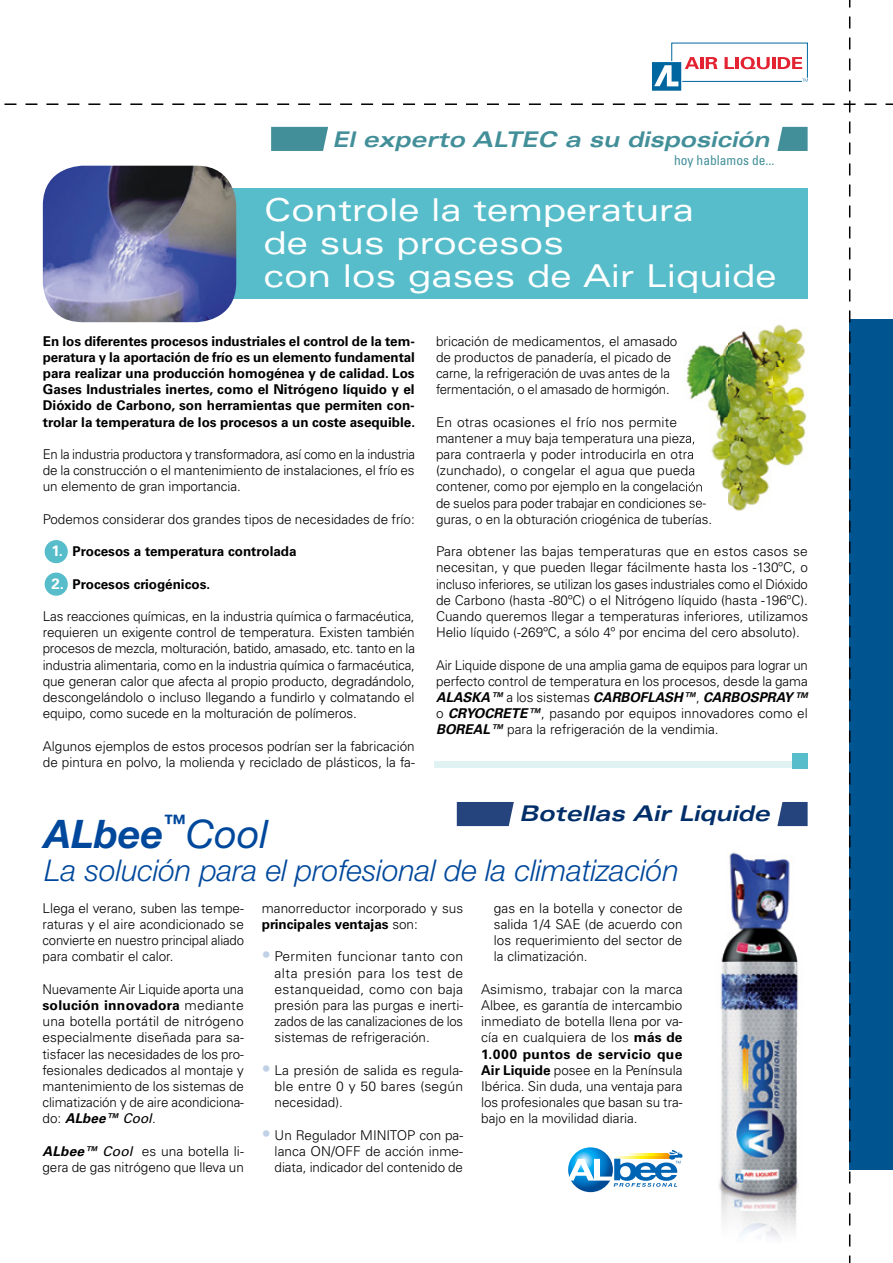
<style>
.page{position:relative;width:893px;height:1263px;background:#fff}
.page>*{position:absolute;margin:0;border:0;box-sizing:border-box;transform-origin:0 0}
.t1{font:italic 700 39.3px "Helvetica Neue LT Std";color:#00489c}
.t2{font:expanded 31.5px/33px "Univers LT Std";color:#fff}
.t3{font:italic 300 30px "Helvetica Neue LT Std";color:#00489c}
.t4{font:italic 700 expanded 21.6px "Univers LT Std";color:#438f99}
.t5{font:italic 700 expanded 21.6px "Univers LT Std";color:#002e69}
.t6{font:300 13.5px/16.2px "Univers LT Std";color:#000;text-align:justify}
.t7{font:700 13.5px/16.2px "Univers LT Std";color:#000;text-align:justify}
.t8{font:condensed 13.5px "Univers LT Std";color:#438f99}
.s1{font-size:15px;color:#fff}
.s2{font-weight:700;font-style:italic}
.s3{font-weight:400}
.s4{font-weight:700}
.s5{font-weight:400;font-style:italic}
.s6{font-size:18px;color:#c0d1e6}
</style>
<div class="page">
<div style="left:434px;top:761px;width:374px;height:7px;background:#e1f2f3"></div>
<div style="left:69px;top:188px;width:739px;height:111px;background:#58bdca"></div>
<div style="left:45px;top:572px;width:23px;height:24px;background:#58bdca;border-radius:50%"></div>
<div style="left:45px;top:540px;width:23px;height:23px;background:#58bdca;border-radius:50%"></div>
<div style="left:793px;top:753px;width:15px;height:15px;background:#58bdca"></div>
<svg style="left:568px;top:1147px;width:45px;height:45px"></svg>
<svg style="left:568px;top:1150px;width:114px;height:37px"></svg>
<div style="left:849px;top:319px;width:44px;height:850px;background:#005590"></div>
<svg style="left:849px;top:1234px;width:1px;height:12px"></svg>
<svg style="left:849px;top:1213px;width:1px;height:12px"></svg>
<svg style="left:849px;top:1192px;width:1px;height:12px"></svg>
<svg style="left:849px;top:1171px;width:1px;height:12px"></svg>
<svg style="left:849px;top:1150px;width:1px;height:12px"></svg>
<svg style="left:849px;top:1129px;width:1px;height:12px"></svg>
<svg style="left:849px;top:1108px;width:1px;height:12px"></svg>
<svg style="left:849px;top:1087px;width:1px;height:12px"></svg>
<svg style="left:849px;top:1066px;width:1px;height:12px"></svg>
<svg style="left:849px;top:1045px;width:1px;height:12px"></svg>
<svg style="left:849px;top:1024px;width:1px;height:12px"></svg>
<svg style="left:849px;top:1003px;width:1px;height:12px"></svg>
<svg style="left:849px;top:982px;width:1px;height:12px"></svg>
<svg style="left:849px;top:961px;width:1px;height:12px"></svg>
<svg style="left:849px;top:940px;width:1px;height:12px"></svg>
<svg style="left:849px;top:919px;width:1px;height:12px"></svg>
<svg style="left:849px;top:898px;width:1px;height:12px"></svg>
<svg style="left:849px;top:877px;width:1px;height:12px"></svg>
<svg style="left:849px;top:856px;width:1px;height:12px"></svg>
<svg style="left:849px;top:835px;width:1px;height:12px"></svg>
<svg style="left:849px;top:814px;width:1px;height:12px"></svg>
<svg style="left:849px;top:793px;width:1px;height:12px"></svg>
<svg style="left:849px;top:772px;width:1px;height:12px"></svg>
<svg style="left:849px;top:751px;width:1px;height:12px"></svg>
<svg style="left:849px;top:730px;width:1px;height:12px"></svg>
<svg style="left:849px;top:709px;width:1px;height:12px"></svg>
<svg style="left:849px;top:688px;width:1px;height:12px"></svg>
<svg style="left:849px;top:667px;width:1px;height:12px"></svg>
<svg style="left:849px;top:646px;width:1px;height:12px"></svg>
<svg style="left:849px;top:625px;width:1px;height:12px"></svg>
<svg style="left:849px;top:604px;width:1px;height:12px"></svg>
<svg style="left:849px;top:583px;width:1px;height:12px"></svg>
<svg style="left:849px;top:562px;width:1px;height:12px"></svg>
<svg style="left:849px;top:541px;width:1px;height:12px"></svg>
<svg style="left:849px;top:520px;width:1px;height:12px"></svg>
<svg style="left:849px;top:499px;width:1px;height:12px"></svg>
<svg style="left:849px;top:478px;width:1px;height:12px"></svg>
<svg style="left:849px;top:457px;width:1px;height:12px"></svg>
<svg style="left:849px;top:436px;width:1px;height:12px"></svg>
<svg style="left:849px;top:415px;width:1px;height:12px"></svg>
<svg style="left:849px;top:394px;width:1px;height:12px"></svg>
<svg style="left:849px;top:373px;width:1px;height:12px"></svg>
<svg style="left:849px;top:352px;width:1px;height:12px"></svg>
<svg style="left:849px;top:331px;width:1px;height:12px"></svg>
<svg style="left:849px;top:310px;width:1px;height:12px"></svg>
<svg style="left:849px;top:289px;width:1px;height:12px"></svg>
<svg style="left:849px;top:268px;width:1px;height:12px"></svg>
<svg style="left:849px;top:247px;width:1px;height:12px"></svg>
<svg style="left:849px;top:226px;width:1px;height:12px"></svg>
<svg style="left:849px;top:205px;width:1px;height:12px"></svg>
<svg style="left:849px;top:184px;width:1px;height:12px"></svg>
<svg style="left:849px;top:163px;width:1px;height:12px"></svg>
<svg style="left:849px;top:142px;width:1px;height:12px"></svg>
<svg style="left:849px;top:121px;width:1px;height:12px"></svg>
<svg style="left:849px;top:79px;width:1px;height:12px"></svg>
<svg style="left:849px;top:58px;width:1px;height:12px"></svg>
<svg style="left:849px;top:37px;width:1px;height:12px"></svg>
<svg style="left:849px;top:16px;width:1px;height:12px"></svg>
<svg style="left:652px;top:42px;width:156px;height:49px"></svg>
<svg style="left:4px;top:100px;width:889px;height:12px"></svg>
<svg style="left:271px;top:127px;width:57px;height:24px"></svg>
<svg style="left:777px;top:127px;width:31px;height:24px"></svg>
<svg style="left:457px;top:802px;width:57px;height:24px"></svg>
<svg style="left:777px;top:802px;width:31px;height:24px"></svg>
<img style="left:43px;top:166px;width:193px;height:156px">
<img style="left:719px;top:852px;width:80px;height:385px">
<img style="left:686px;top:324px;width:122px;height:187px">
<svg style="left:683px;top:433px;width:12px;height:45px"></svg>
<img style="left:683px;top:482px;width:20px;height:12px">
<img style="left:686px;top:498px;width:20px;height:12px">
<h3 class="t4" style="left:332px;top:127px;width:439px">El experto ALTEC a su disposición</h3>
<p class="t8" style="left:674px;top:152px;width:102px">hoy hablamos de...</p>
<h2 class="t2" style="left:264px;top:193px;width:514px">Controle la temperatura<br>de sus procesos<br>con los gases de Air Liquide</h2>
<p class="t7" style="left:43px;top:333px;width:374px">En los diferentes procesos industriales el control de la tem&shy;peratura y la aportación de frío es un elemento fundamental para realizar una producción homogénea y de calidad. Los Gases Industriales inertes, como el Nitrógeno líquido y el Dióxido de Carbono, son herramientas que permiten con&shy;trolar la temperatura de los procesos a un coste asequible.</p>
<p class="t6" style="left:43px;top:446px;width:374px">En la industria productora y transformadora, así como en la industria de la construcción o el mantenimiento de instalaciones, el frío es un elemento de gran importancia.</p>
<p class="t6" style="left:43px;top:511px;width:373px">Podemos considerar dos grandes tipos de necesidades de frío:</p>
<p class="t7" style="left:51px;top:543px;width:247px"><span class="s1">1.</span> Procesos a temperatura controlada</p>
<p class="t7" style="left:51px;top:576px;width:160px"><span class="s1">2.</span> Procesos criogénicos.</p>
<p class="t6" style="left:43px;top:608px;width:374px">Las reacciones químicas, en la industria química o farmacéutica, requieren un exigente control de temperatura. Existen también procesos de mezcla, molturación, batido, amasado, etc. tanto en la industria alimentaria, como en la industria química o farmacéutica, que generan calor que afecta al propio producto, degradándolo, descongelándolo o incluso llegando a fundirlo y colmatando el equipo, como sucede en la molturación de polímeros.</p>
<p class="t6" style="left:43px;top:738px;width:373px">Algunos ejemplos de estos procesos podrían ser la fabricación de pintura en polvo, la molienda y reciclado de plásticos, la fa-</p>
<p class="t6" style="left:436px;top:333px;width:243px;text-align:left">bricación de medicamentos, el amasado de productos de panadería, el picado de carne, la refrigeración de uvas antes de la fermentación, o el amasado de hormigón.</p>
<p class="t6" style="left:436px;top:414px;width:278px;text-align:left">En otras ocasiones el frío nos permite mantener a muy baja temperatura una pieza, para contraerla y poder introducirla en otra (zunchado), o congelar el agua que pueda contener, como por ejemplo en la congelación de suelos para poder trabajar en condiciones se&shy;guras, o en la obturación criogénica de tuberías.</p>
<p class="t6" style="left:436px;top:543px;width:374px">Para obtener las bajas temperaturas que en estos casos se necesitan, y que pueden llegar fácilmente hasta los -130ºC, o incluso inferiores, se utilizan los gases industriales como el Dióxido de Carbono (hasta -80ºC) o el Nitrógeno líquido (hasta -196ºC).<br>Cuando queremos llegar a temperaturas inferiores, utilizamos Helio líquido (-269ºC, a sólo 4º por encima del cero absoluto).</p>
<p class="t6" style="left:436px;top:657px;width:373px">Air Liquide dispone de una amplia gama de equipos para lograr un perfecto control de temperatura en los procesos, desde la gama <span class="s2">ALASKA™</span> a los sistemas <span class="s2">CARBOFLASH™</span>, <span class="s2">CARBOSPRAY</span> <sup>TM </sup>o <span class="s2">CRYOCRETE™</span>, pasando por equipos innovadores como el <span class="s2">BOREAL™</span> para la refrigeración de la vendimia.</p>
<h3 class="t5" style="left:519px;top:801px;width:252px">Botellas Air Liquide</h3>
<h3 class="t3" style="left:45px;top:853px;width:636px">La solución para el profesional de la climatización</h3>
<h1 class="t1" style="left:45px;top:809px;width:225px">ALbee<sup>™</sup><span class="s3">Cool</span></h1>
<p class="t6" style="left:43px;top:900px;width:203px">Llega el verano, suben las tempe&shy;raturas y el aire acondicionado se convierte en nuestro principal aliado para combatir el calor.</p>
<p class="t6" style="left:43px;top:981px;width:203px">Nuevamente Air Liquide aporta una <span class="s4">solución innovadora</span> mediante una botella portátil de nitrógeno especialmente diseñada para sa&shy;tisfacer las necesidades de los pro&shy;fesionales dedicados al montaje y mantenimiento de los sistemas de climatización y de aire acondiciona&shy;do: <span class="s2">ALbee™</span> <span class="s5">Cool</span>.</p>
<p class="t6" style="left:43px;top:1143px;width:203px"><span class="s2">ALbee™</span> <span class="s5">Cool</span> es una botella li&shy;gera de gas nitrógeno que lleva un</p>
<p class="t6" style="left:262px;top:900px;width:203px">manorreductor incorporado y sus <span class="s4">principales ventajas</span> son:</p>
<p class="t6" style="left:275px;top:948px;width:190px;text-indent:-13px"><span class="s6">•</span> Permiten funcionar tanto con alta presión para los test de estanqueidad, como con baja presión para las purgas e inerti&shy;zados de las canalizaciones de los sistemas de refrigeración.</p>
<p class="t6" style="left:275px;top:1062px;width:190px;text-indent:-13px"><span class="s6">•</span> La presión de salida es regula&shy;ble entre 0 y 50 bares (según necesidad).</p>
<p class="t6" style="left:275px;top:1127px;width:190px;text-indent:-13px"><span class="s6">•</span> Un Regulador MINITOP con pa&shy;lanca ON/OFF de acción inme&shy;diata, indicador del contenido de</p>
<p class="t6" style="left:494px;top:900px;width:190px">gas en la botella y conector de salida 1/4 SAE (de acuerdo con los requerimiento del sector de la climatización.</p>
<p class="t6" style="left:481px;top:981px;width:203px">Asimismo, trabajar con la marca Albee, es garantía de intercambio inmediato de botella llena por va&shy;cía en cualquiera de los <span class="s4">más de 1.000 puntos de servicio que Air Liquide</span> posee en la Península Ibérica. Sin duda, una ventaja para los profesionales que basan su tra&shy;bajo en la movilidad diaria.</p>
</div>
